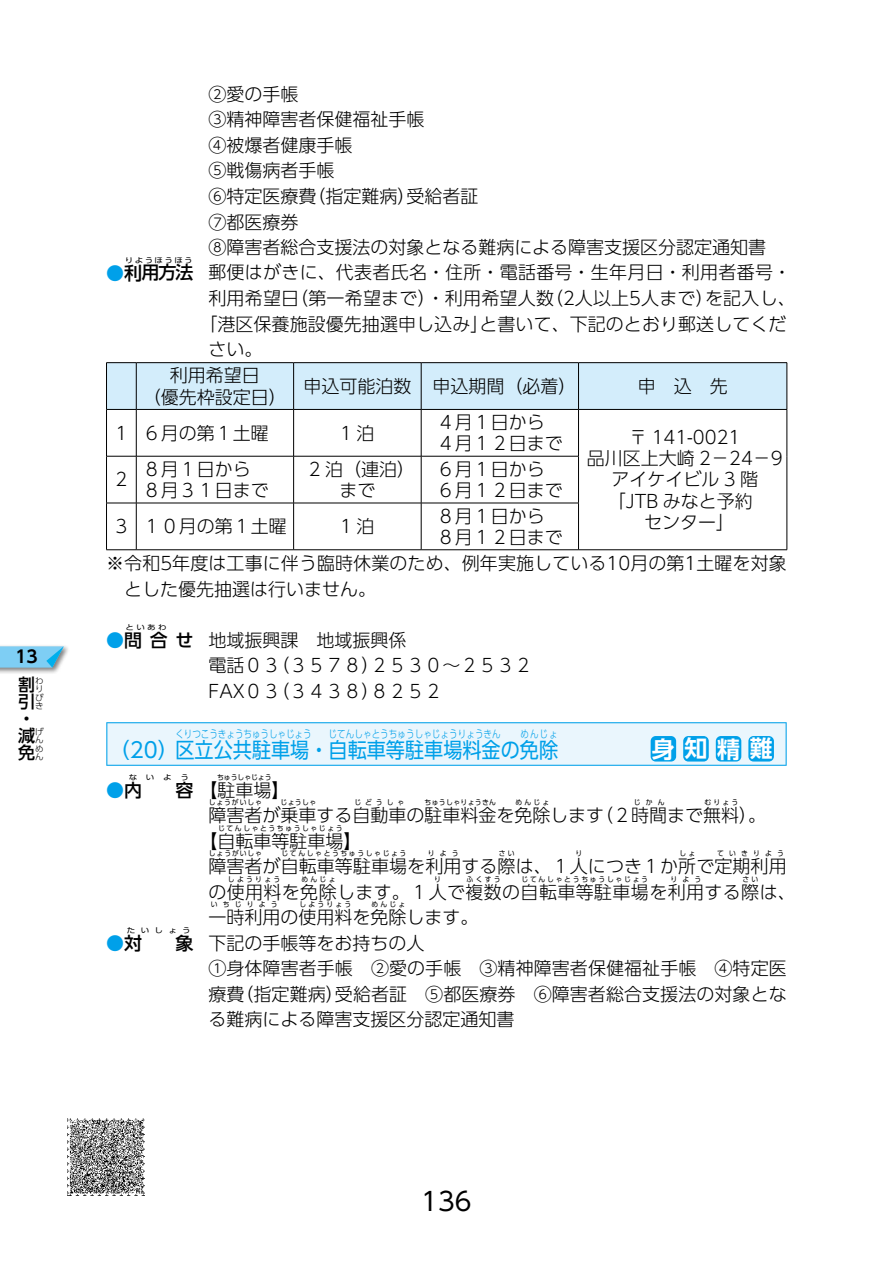
<style>
.page{position:relative;width:893px;height:1263px;background:#fff}
.page>*{position:absolute;margin:0;border:0;box-sizing:border-box;transform-origin:0 0}
.t1{font:25.5px "UD Shin Go Pro";color:#000}
.t2{font:700 22.95px "UD Shin Go Pro De";color:#fff}
.t3{font:21.3px "UD Shin Go Pro";color:#00a0e9}
.t4{font:300 18px/25.5px "UD Shin Go Pro";color:#000}
.t5{font:300 18px "UD Shin Go Pro";letter-spacing:.02em;color:#000}
.t6{font:500 18px "UD Shin Go Pro";color:#00a0e9}
.t7{font:500 16.95px/17px "UD Shin Go Pro";color:#000}
.t8{font:700 16.95px "UD Shin Go Pro De";color:#000}
.t9{font:300 10.65px "UD Shin Go Pro";letter-spacing:.01em;color:#00a0e9;scale:.8 1}
.t10{font:300 8.55px/8.6px "UD Shin Go Pro";color:#000}
.t11{font:7.2px "UD Shin Go Pro";letter-spacing:.26em;color:#000;scale:.94 1}
.t12{font:7.2px "UD Shin Go Pro";letter-spacing:.235em;color:#000;scale:.94 1}
.t13{font:7.2px "UD Shin Go Pro";letter-spacing:.24em;color:#000;scale:.94 1}
.t14{font:7.2px "UD Shin Go Pro";letter-spacing:.135em;color:#000;scale:.94 1}
.t15{font:7.2px "UD Shin Go Pro";letter-spacing:.26em;color:#000;scale:1.18 1}
.t16{font:7.2px "UD Shin Go Pro";letter-spacing:.06em;color:#000;scale:.94 1}
.t17{font:7.2px "UD Shin Go Pro";color:#000;scale:.94 1}
.t18{font:7.2px "UD Shin Go Pro";letter-spacing:.16em;color:#000;scale:1.18 1}
.s1{font-weight:500;color:#00a0e9}
.s2{font-weight:500}
.s3{color:#000}
</style>
<div class="page">
<div style="left:0;top:644px;width:70px;height:30px;background:#000;opacity:.5"></div>
<svg style="left:0;top:646px;width:64px;height:22px"></svg>
<img style="left:68px;top:1118px;width:77px;height:77px">
<svg style="left:106px;top:722px;width:681px;height:44px"></svg>
<div style="left:107px;top:723px;width:679px;height:42px;background:#eaf6fd"></div>
<div style="left:107px;top:363px;width:680px;height:46px;background:#d3edfb"></div>
<hr style="left:106px;top:362px;width:30px;height:1px;background:#000">
<hr style="left:106px;top:363px;width:1px;height:46px;background:#000">
<hr style="left:136px;top:362px;width:158px;height:1px;background:#000">
<hr style="left:136px;top:363px;width:1px;height:46px;background:#000">
<hr style="left:294px;top:362px;width:127px;height:1px;background:#000">
<hr style="left:293px;top:363px;width:1px;height:46px;background:#000">
<hr style="left:421px;top:362px;width:157px;height:1px;background:#000">
<hr style="left:421px;top:363px;width:1px;height:46px;background:#000">
<hr style="left:578px;top:362px;width:209px;height:1px;background:#000">
<hr style="left:578px;top:363px;width:1px;height:46px;background:#000">
<hr style="left:787px;top:363px;width:1px;height:46px;background:#000">
<hr style="left:106px;top:409px;width:30px;height:1px;background:#000">
<hr style="left:106px;top:410px;width:1px;height:46px;background:#000">
<hr style="left:136px;top:409px;width:158px;height:1px;background:#000">
<hr style="left:136px;top:410px;width:1px;height:46px;background:#000">
<hr style="left:294px;top:409px;width:127px;height:1px;background:#000">
<hr style="left:293px;top:410px;width:1px;height:46px;background:#000">
<hr style="left:421px;top:409px;width:157px;height:1px;background:#000">
<hr style="left:421px;top:410px;width:1px;height:46px;background:#000">
<hr style="left:578px;top:409px;width:209px;height:1px;background:#000">
<hr style="left:578px;top:410px;width:1px;height:46px;background:#000">
<hr style="left:787px;top:410px;width:1px;height:46px;background:#000">
<hr style="left:106px;top:456px;width:30px;height:1px;background:#000">
<hr style="left:106px;top:456px;width:1px;height:47px;background:#000">
<hr style="left:136px;top:456px;width:158px;height:1px;background:#000">
<hr style="left:136px;top:456px;width:1px;height:47px;background:#000">
<hr style="left:294px;top:456px;width:127px;height:1px;background:#000">
<hr style="left:293px;top:456px;width:1px;height:47px;background:#000">
<hr style="left:421px;top:456px;width:158px;height:1px;background:#000">
<hr style="left:421px;top:456px;width:1px;height:47px;background:#000">
<hr style="left:578px;top:456px;width:1px;height:47px;background:#000">
<hr style="left:787px;top:456px;width:1px;height:47px;background:#000">
<hr style="left:106px;top:503px;width:30px;height:1px;background:#000">
<hr style="left:106px;top:503px;width:1px;height:46px;background:#000">
<hr style="left:136px;top:503px;width:158px;height:1px;background:#000">
<hr style="left:136px;top:503px;width:1px;height:46px;background:#000">
<hr style="left:294px;top:503px;width:127px;height:1px;background:#000">
<hr style="left:293px;top:503px;width:1px;height:46px;background:#000">
<hr style="left:421px;top:503px;width:158px;height:1px;background:#000">
<hr style="left:421px;top:503px;width:1px;height:46px;background:#000">
<hr style="left:578px;top:503px;width:1px;height:46px;background:#000">
<hr style="left:787px;top:503px;width:1px;height:46px;background:#000">
<hr style="left:106px;top:549px;width:30px;height:1px;background:#000">
<hr style="left:136px;top:549px;width:158px;height:1px;background:#000">
<hr style="left:294px;top:549px;width:127px;height:1px;background:#000">
<hr style="left:421px;top:549px;width:157px;height:1px;background:#000">
<hr style="left:578px;top:549px;width:209px;height:1px;background:#000">
<div style="left:651px;top:736px;width:25px;height:25px;background:#00a0e9;border-radius:5px"></div>
<div style="left:683px;top:736px;width:26px;height:25px;background:#00a0e9;border-radius:5px"></div>
<div style="left:716px;top:736px;width:25px;height:25px;background:#00a0e9;border-radius:5px"></div>
<div style="left:748px;top:736px;width:26px;height:25px;background:#00a0e9;border-radius:5px"></div>
<p class="t8" style="left:15px;top:643px;width:24px">13</p>
<p class="t7" style="left:18px;top:676px;width:26px">割<sup>わ</sup></p>
<p class="t10" style="left:35px;top:684px;width:10px">りびき</p>
<p class="t7" style="left:18px;top:693px;width:27px">引・減<sup>げ</sup></p>
<p class="t10" style="left:35px;top:735px;width:9px;text-align:justify">んめん</p>
<p class="t7" style="left:18px;top:744px;width:18px">免</p>
<p class="t4" style="left:208px;top:81px;width:559px">②愛の手帳<br>③精神障害者保健福祉手帳<br>④被爆者健康手帳<br>⑤戦傷病者手帳<br>⑥特定医療費（指定難病）受給者証<br>⑦都医療券<br>⑧障害者総合支援法の対象となる難病による障害支援区分認定通知書</p>
<p class="t4" style="left:106px;top:259px;width:686px"><span class="s1">●</span><span class="s2">利用方法</span> 郵便はがきに、代表者氏名・住所・電話番号・生年月日・利用者番号・</p>
<p class="t18" style="left:125px;top:254px;width:59px">りようほうほう</p>
<p class="t4" style="left:208px;top:285px;width:589px">利用希望日（第一希望まで）・利用希望人数（2人以上5人まで）を記入し、</p>
<p class="t4" style="left:199px;top:310px;width:589px">「港区保養施設優先抽選申し込み」と書いて、下記のとおり郵送してくだ</p>
<p class="t4" style="left:208px;top:336px;width:55px">さい。</p>
<p class="t4" style="left:170px;top:362px;width:91px">利用希望日</p>
<p class="t4" style="left:143px;top:383px;width:145px">（優先枠設定日）</p>
<p class="t4" style="left:303px;top:373px;width:274px">申込可能泊数 申込期間（必着）</p>
<p class="t4" style="left:638px;top:373px;width:91px">申　込　先</p>
<p class="t4" style="left:115px;top:419px;width:155px">1 ６月の第１土曜</p>
<p class="t4" style="left:340px;top:419px;width:36px">1 泊</p>
<p class="t4" style="left:437px;top:411px;width:127px;line-height:21.3px">４月１日から<br>４月１２日まで</p>
<p class="t4" style="left:587px;top:426px;width:197px;line-height:21.3px;text-align:center">〒 141-0021<br>品川区上大崎 2－24－9アイケイビル 3 階「JTB みなと予約<br>センター」</p>
<p class="t4" style="left:115px;top:466px;width:13px">2</p>
<p class="t4" style="left:143px;top:458px;width:127px;line-height:21.3px">８月１日から<br>８月３１日まで</p>
<p class="t4" style="left:309px;top:458px;width:108px;line-height:21.3px;text-align:center">2 泊（連泊）まで</p>
<p class="t4" style="left:437px;top:458px;width:127px;line-height:21.3px">６月１日から<br>６月１２日まで</p>
<p class="t4" style="left:115px;top:513px;width:173px">3 １０月の第１土曜</p>
<p class="t4" style="left:340px;top:513px;width:36px">1 泊</p>
<p class="t4" style="left:437px;top:504px;width:127px;line-height:21.3px">８月１日から<br>８月１２日まで</p>
<p class="t4" style="left:124px;top:550px;width:664px;text-indent:-18px">※令和5年度は工事に伴う臨時休業のため、例年実施している10月の第1土曜を対象とした優先抽選は行いません。</p>
<p class="t4" style="left:106px;top:626px;width:302px"><span class="s1">●</span><span class="s2">問合せ</span> 地域振興課　地域振興係</p>
<p class="t15" style="left:125px;top:621px;width:36px">といあわ</p>
<p class="t4" style="left:208px;top:652px;width:325px">電話０３（３５７８）２５３０～２５３２<br>FAX０３（３４３８）８２５２</p>
<p class="t9" style="left:175px;top:726px;width:172px">くりつこうきょうちゅうしゃじょう</p>
<p class="t9" style="left:329px;top:726px;width:217px">じてんしゃとうちゅうしゃじょうりょうきん</p>
<p class="t9" style="left:520px;top:726px;width:48px">めんじょ</p>
<p class="t3" style="left:108px;top:733px;width:451px">（20）区立公共駐車場・自転車等駐車場料金の免除</p>
<p class="t2" style="left:652px;top:730px;width:122px">身知精難</p>
<p class="t15" style="left:129px;top:771px;width:53px">ないよう</p>
<p class="t4" style="left:175px;top:776px;width:115px"><span class="s2">容</span>【駐車場】</p>
<p class="t17" style="left:217px;top:771px;width:59px">ちゅうしゃじょう</p>
<p class="t4" style="left:208px;top:802px;width:559px">障害者が乗車する自動車の駐車料金を免除します（２時間まで無料）。</p>
<p class="t6" style="left:106px;top:775px;width:37px">●<span class="s3">内</span></p>
<p class="t14" style="left:209px;top:797px;width:58px">しょうがいしゃ</p>
<p class="t11" style="left:281px;top:797px;width:39px">じょうしゃ</p>
<p class="t11" style="left:354px;top:797px;width:55px">じどうしゃ</p>
<p class="t16" style="left:425px;top:797px;width:78px">ちゅうしゃりょうきん</p>
<p class="t11" style="left:515px;top:797px;width:37px">めんじょ</p>
<p class="t11" style="left:634px;top:797px;width:34px">じかん</p>
<p class="t11" style="left:704px;top:797px;width:37px">むりょう</p>
<p class="t4" style="left:199px;top:827px;width:163px">【自転車等駐車場】</p>
<p class="t12" style="left:218px;top:822px;width:134px">じてんしゃとうちゅうしゃじょう</p>
<p class="t4" style="left:208px;top:853px;width:580px">障害者が自転車等駐車場を利用する際は、１人につき１か所で定期利用</p>
<p class="t14" style="left:209px;top:848px;width:58px">しょうがいしゃ</p>
<p class="t13" style="left:282px;top:848px;width:134px">じてんしゃとうちゅうしゃじょう</p>
<p class="t11" style="left:428px;top:848px;width:34px">りよう</p>
<p class="t11" style="left:499px;top:848px;width:18px">さい</p>
<p class="t11" style="left:575px;top:848px;width:9px">り</p>
<p class="t11" style="left:679px;top:848px;width:18px">しょ</p>
<p class="t11" style="left:717px;top:848px;width:73px">ていきりよう</p>
<p class="t5" style="left:208px;top:877px;width:589px">の使用料を免除します。１人で複数の自転車等駐車場を利用する際は、</p>
<p class="t11" style="left:228px;top:873px;width:57px">しようりょう</p>
<p class="t11" style="left:301px;top:873px;width:38px">めんじょ</p>
<p class="t11" style="left:434px;top:873px;width:9px">り</p>
<p class="t11" style="left:467px;top:873px;width:38px">ふくすう</p>
<p class="t11" style="left:521px;top:873px;width:136px">じてんしゃとうちゅうしゃじょう</p>
<p class="t11" style="left:670px;top:873px;width:35px">りよう</p>
<p class="t11" style="left:742px;top:873px;width:18px">さい</p>
<p class="t4" style="left:208px;top:904px;width:271px">一時利用の使用料を免除します。</p>
<p class="t11" style="left:211px;top:899px;width:73px">いちじりよう</p>
<p class="t11" style="left:299px;top:899px;width:57px">しようりょう</p>
<p class="t11" style="left:371px;top:899px;width:37px">めんじょ</p>
<p class="t15" style="left:127px;top:924px;width:56px">たいしょう</p>
<p class="t4" style="left:208px;top:929px;width:580px;text-indent:-33px"><span class="s2">象</span> 下記の手帳等をお持ちの人<br>①身体障害者手帳　②愛の手帳　③精神障害者保健福祉手帳　④特定医療費（指定難病）受給者証　⑤都医療券　⑥障害者総合支援法の対象となる難病による障害支援区分認定通知書</p>
<p class="t6" style="left:106px;top:928px;width:37px">●<span class="s3">対</span></p>
<h1 class="t1" style="left:421px;top:1181px;width:52px">136</h1>
</div>
